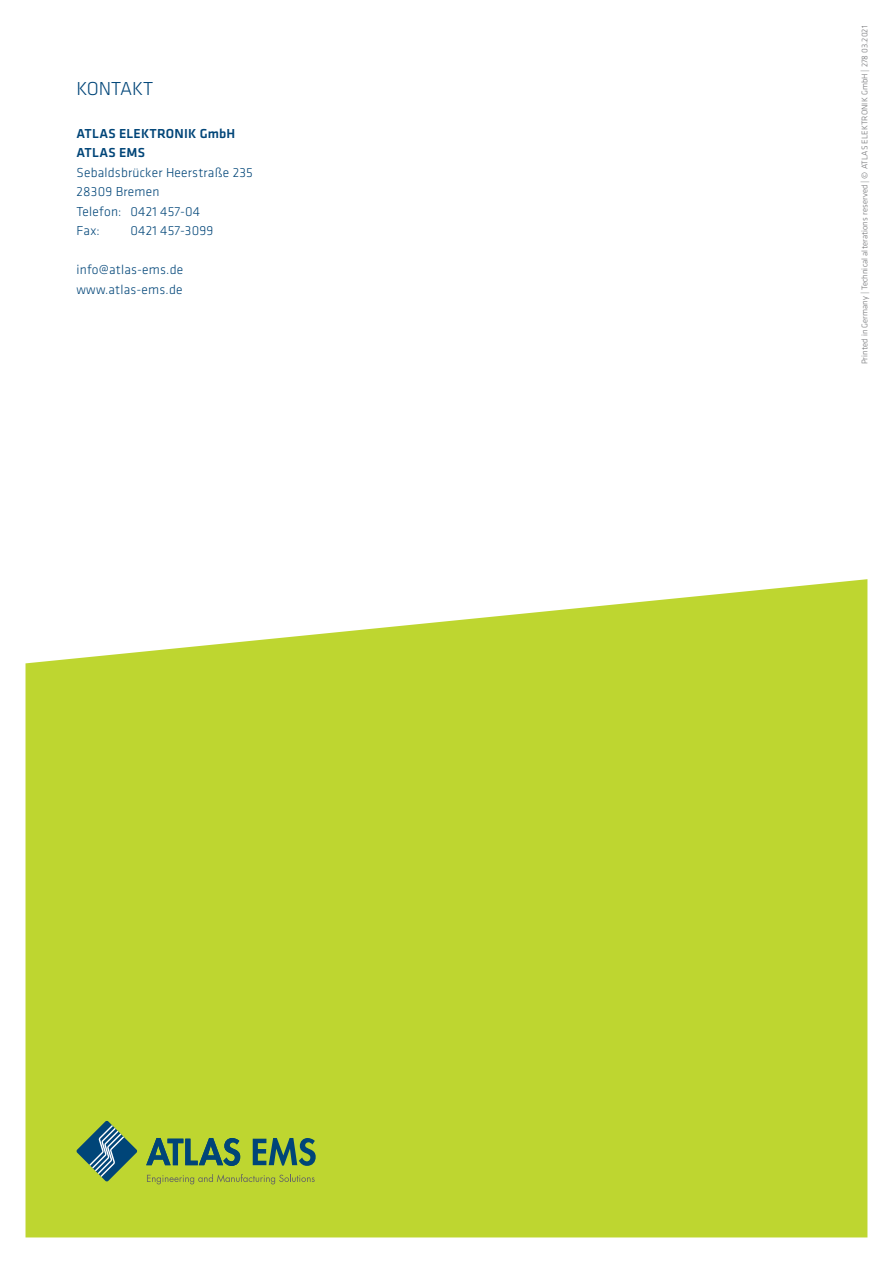
<style>
.page{position:relative;width:893px;height:1263px;background:#fff}
.page>*{position:absolute;margin:0;border:0;box-sizing:border-box;transform-origin:0 0}
.Kasten_Topik_13{font:300 19.5px "Klavika";letter-spacing:-.01em;color:#004578}
.Footer_Adresse_light{font:300 13.5px "Klavika";letter-spacing:.015em;color:#004578}
.Footer_Adresse_light-2{font:500 13.5px "Klavika";letter-spacing:.015em;color:#004578}
.Footer_Adresse_light-3{font:300 8.55px "Klavika";letter-spacing:.01em;color:#6c6d70}
</style>
<div class="page">
<div style="left:26px;top:579px;width:841px;height:658px;background:#bed630"></div>
<svg style="left:77px;top:1121px;width:60px;height:61px;background:#729b63"></svg>
<svg style="left:146px;top:1138px;width:94px;height:28px;background:#618f52"></svg>
<svg style="left:253px;top:1138px;width:63px;height:28px;background:#5b8b55"></svg>
<svg style="left:147px;top:1174px;width:168px;height:10px;background:#acc039"></svg>
<p class="Kasten_Topik_13" style="left:77px;top:76px;width:78px">KONTAKT</p>
<p class="Footer_Adresse_light-2" style="left:77px;top:124px;width:160px">ATLAS ELEKTRONIK GmbH</p>
<p class="Footer_Adresse_light-2" style="left:77px;top:144px;width:70px">ATLAS EMS</p>
<p class="Footer_Adresse_light" style="left:77px;top:164px;width:178px">Sebaldsbrücker Heerstraße 235</p>
<p class="Footer_Adresse_light" style="left:77px;top:184px;width:85px">28309 Bremen</p>
<p class="Footer_Adresse_light" style="left:77px;top:203px;width:125px">Telefon: 0421 457-04</p>
<p class="Footer_Adresse_light" style="left:77px;top:223px;width:25px">Fax:</p>
<p class="Footer_Adresse_light" style="left:131px;top:223px;width:84px">0421 457-3099</p>
<p class="Footer_Adresse_light" style="left:77px;top:262px;width:108px">info@atlas-ems.de</p>
<p class="Footer_Adresse_light" style="left:77px;top:281px;width:108px">www.atlas-ems.de</p>
<p class="Footer_Adresse_light-3" style="left:859px;top:364px;width:340px;rotate:-90deg">Printed in Germany | Technical alterations reserved | © ATLAS ELEKTRONIK GmbH | 278 03.2021</p>
</div>
